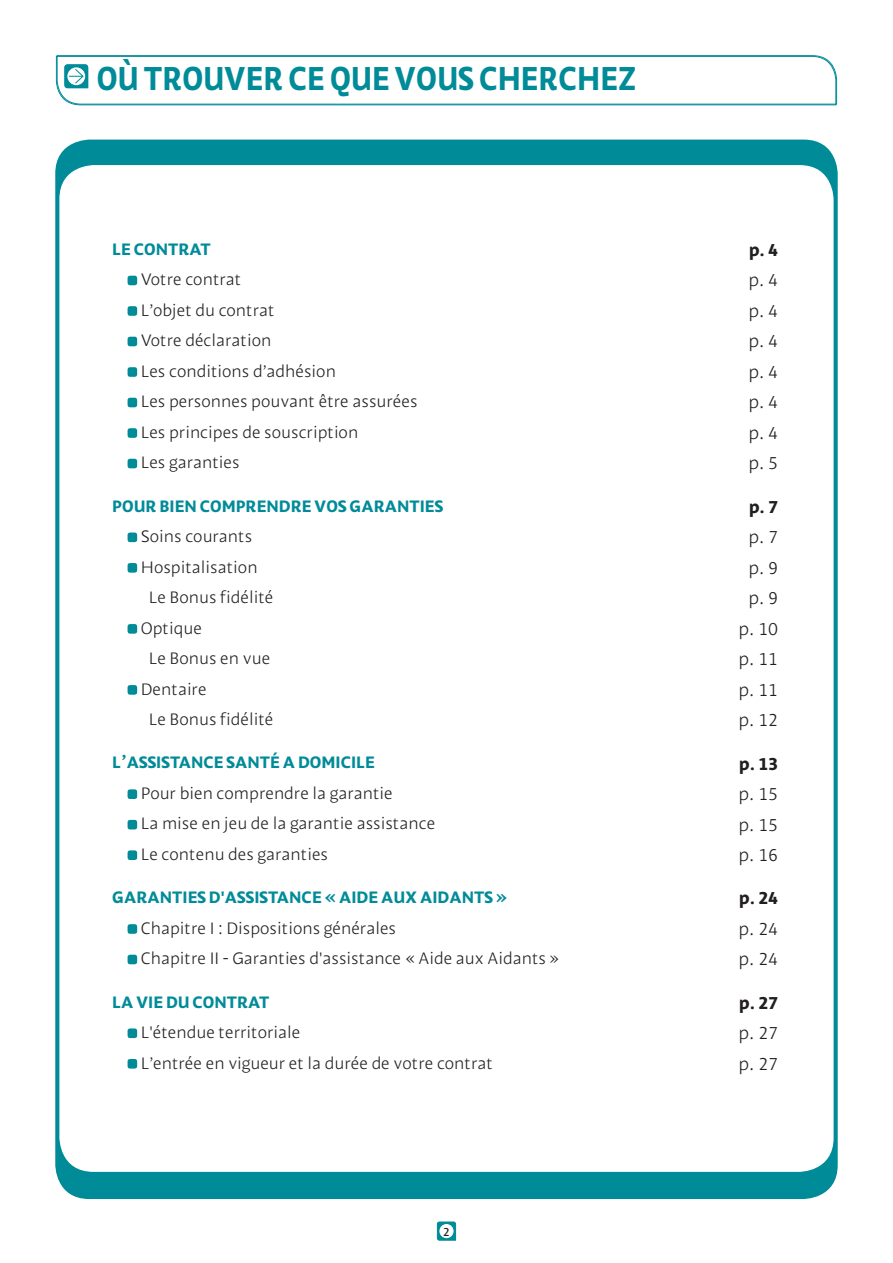
<style>
.page{position:relative;width:893px;height:1263px;background:#fff}
.page>*{position:absolute;margin:0;border:0;box-sizing:border-box;transform-origin:0 0}
.t1{font:33px "MAAF Bold";color:#008b98;scale:.9 1}
.t2{font:18px "MAAF Light";color:#231f20}
.t3{font:18px "MAAF Bold";color:#231f20}
.t4{font:16.5px "MAAF Light";color:#231f20}
.t5{font:16.5px "MAAF Bold";color:#008b98}
.t6{font:12px "MAAF";color:#231f20}
</style>
<div class="page">
<svg style="left:436px;top:1221px;width:21px;height:20px"></svg>
<div style="left:440px;top:1224px;width:13px;height:14px;background:#fff;border-radius:50%"></div>
<div style="left:439px;top:1224px;width:15px;height:14px;border:1px solid #fff;border-radius:50%"></div>
<svg style="left:56px;top:55px;width:781px;height:51px"></svg>
<div style="left:55px;top:140px;width:783px;height:1059px;background:#008b98;border-radius:34px"></div>
<div style="left:59px;top:165px;width:775px;height:1007px;background:#fff;border-radius:34px"></div>
<div style="left:128px;top:276px;width:9px;height:9px;background:#008b98;border-radius:2px"></div>
<div style="left:128px;top:306px;width:9px;height:10px;background:#008b98;border-radius:2px"></div>
<div style="left:128px;top:337px;width:9px;height:9px;background:#008b98;border-radius:2px"></div>
<div style="left:128px;top:367px;width:9px;height:10px;background:#008b98;border-radius:2px"></div>
<div style="left:128px;top:398px;width:9px;height:9px;background:#008b98;border-radius:2px"></div>
<div style="left:128px;top:428px;width:9px;height:10px;background:#008b98;border-radius:2px"></div>
<div style="left:128px;top:459px;width:9px;height:9px;background:#008b98;border-radius:2px"></div>
<div style="left:128px;top:532px;width:9px;height:10px;background:#008b98;border-radius:2px"></div>
<div style="left:128px;top:563px;width:9px;height:10px;background:#008b98;border-radius:2px"></div>
<div style="left:128px;top:624px;width:9px;height:10px;background:#008b98;border-radius:2px"></div>
<div style="left:128px;top:685px;width:9px;height:10px;background:#008b98;border-radius:2px"></div>
<div style="left:128px;top:789px;width:9px;height:10px;background:#008b98;border-radius:2px"></div>
<div style="left:128px;top:820px;width:9px;height:9px;background:#008b98;border-radius:2px"></div>
<div style="left:128px;top:850px;width:9px;height:10px;background:#008b98;border-radius:2px"></div>
<div style="left:128px;top:924px;width:9px;height:10px;background:#008b98;border-radius:2px"></div>
<div style="left:128px;top:955px;width:9px;height:9px;background:#008b98;border-radius:2px"></div>
<div style="left:128px;top:1028px;width:9px;height:10px;background:#008b98;border-radius:2px"></div>
<div style="left:128px;top:1059px;width:9px;height:9px;background:#008b98;border-radius:2px"></div>
<h1 class="t1" style="left:97px;top:65px;width:601px">OÙ TROUVER CE QUE VOUS CHERCHEZ</h1>
<p class="t5" style="left:112px;top:242px;width:100px">LE CONTRAT</p>
<p class="t3" style="left:749px;top:242px;width:31px">p. 4</p>
<p class="t4" style="left:141px;top:273px;width:102px">Votre contrat</p>
<p class="t2" style="left:748px;top:273px;width:31px">p. 4</p>
<p class="t4" style="left:141px;top:303px;width:135px">L’objet du contrat</p>
<p class="t2" style="left:748px;top:303px;width:31px">p. 4</p>
<p class="t4" style="left:141px;top:334px;width:132px">Votre déclaration</p>
<p class="t2" style="left:748px;top:334px;width:31px">p. 4</p>
<p class="t4" style="left:141px;top:364px;width:197px">Les conditions d’adhésion</p>
<p class="t2" style="left:748px;top:364px;width:31px">p. 4</p>
<p class="t4" style="left:141px;top:395px;width:278px">Les personnes pouvant être assurées</p>
<p class="t2" style="left:748px;top:395px;width:31px">p. 4</p>
<p class="t4" style="left:141px;top:425px;width:219px">Les principes de souscription</p>
<p class="t2" style="left:748px;top:425px;width:31px">p. 4</p>
<p class="t4" style="left:141px;top:456px;width:100px">Les garanties</p>
<p class="t2" style="left:748px;top:456px;width:31px">p. 5</p>
<p class="t5" style="left:112px;top:499px;width:332px">POUR BIEN COMPRENDRE VOS GARANTIES</p>
<p class="t3" style="left:749px;top:499px;width:31px">p. 7</p>
<p class="t4" style="left:141px;top:530px;width:113px">Soins courants</p>
<p class="t2" style="left:748px;top:530px;width:31px">p. 7</p>
<p class="t4" style="left:141px;top:560px;width:118px">Hospitalisation</p>
<p class="t2" style="left:748px;top:560px;width:31px">p. 9</p>
<p class="t4" style="left:149px;top:591px;width:126px">Le Bonus fidélité</p>
<p class="t2" style="left:748px;top:591px;width:31px">p. 9</p>
<p class="t4" style="left:141px;top:621px;width:63px">Optique</p>
<p class="t2" style="left:739px;top:621px;width:41px">p. 10</p>
<p class="t4" style="left:149px;top:652px;width:123px">Le Bonus en vue</p>
<p class="t2" style="left:739px;top:652px;width:41px">p. 11</p>
<p class="t4" style="left:141px;top:682px;width:67px">Dentaire</p>
<p class="t2" style="left:739px;top:682px;width:41px">p. 11</p>
<p class="t4" style="left:149px;top:713px;width:126px">Le Bonus fidélité</p>
<p class="t2" style="left:739px;top:713px;width:41px">p. 12</p>
<p class="t5" style="left:112px;top:756px;width:264px">L’ASSISTANCE SANTÉ A DOMICILE</p>
<p class="t3" style="left:739px;top:756px;width:41px">p. 13</p>
<p class="t4" style="left:141px;top:787px;width:254px">Pour bien comprendre la garantie</p>
<p class="t2" style="left:739px;top:787px;width:41px">p. 15</p>
<p class="t4" style="left:141px;top:817px;width:296px">La mise en jeu de la garantie assistance</p>
<p class="t2" style="left:739px;top:817px;width:41px">p. 15</p>
<p class="t4" style="left:141px;top:848px;width:189px">Le contenu des garanties</p>
<p class="t2" style="left:739px;top:848px;width:41px">p. 16</p>
<p class="t5" style="left:112px;top:891px;width:397px">GARANTIES D'ASSISTANCE « AIDE AUX AIDANTS »</p>
<p class="t3" style="left:739px;top:891px;width:41px">p. 24</p>
<p class="t4" style="left:141px;top:921px;width:257px">Chapitre I : Dispositions générales</p>
<p class="t2" style="left:739px;top:921px;width:41px">p. 24</p>
<p class="t4" style="left:141px;top:952px;width:420px">Chapitre II - Garanties d'assistance « Aide aux Aidants »</p>
<p class="t2" style="left:739px;top:952px;width:41px">p. 24</p>
<p class="t5" style="left:112px;top:995px;width:159px">LA VIE DU CONTRAT</p>
<p class="t3" style="left:739px;top:995px;width:41px">p. 27</p>
<p class="t4" style="left:141px;top:1026px;width:161px">L'étendue territoriale</p>
<p class="t2" style="left:739px;top:1026px;width:41px">p. 27</p>
<p class="t4" style="left:141px;top:1056px;width:354px">L’entrée en vigueur et la durée de votre contrat</p>
<p class="t2" style="left:739px;top:1056px;width:41px">p. 27</p>
<p class="t6" style="left:443px;top:1226px;width:8px">2</p>
</div>
